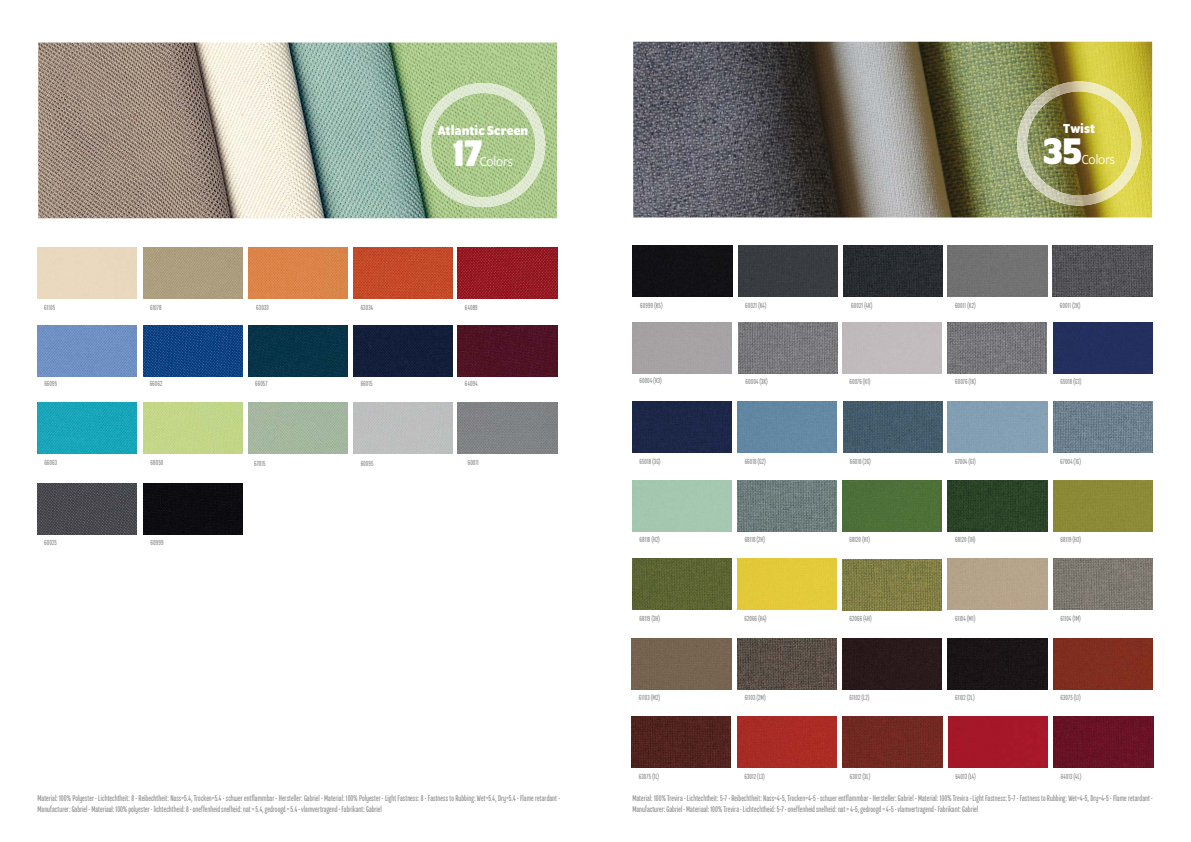
<style>
.page{position:relative;width:1191px;height:842px;background:#fff}
.page>*{position:absolute;margin:0;border:0;box-sizing:border-box;transform-origin:0 0}
.t1{font:700 40px "Program OT";color:#fff}
.t2{font:700 14px "Program OT";color:#fff}
.t3{font:14px "Program OT";color:#fff}
.t4{font:9px/11px "Program Nar OT";letter-spacing:.01em;color:#87888a}
.t5{font:8px "Program Nar OT";letter-spacing:.015em;color:#87888a}
</style>
<div class="page">
<img style="left:37px;top:326px;width:99px;height:51px">
<img style="left:248px;top:247px;width:99px;height:51px">
<img style="left:458px;top:247px;width:99px;height:51px">
<img style="left:143px;top:326px;width:99px;height:51px">
<img style="left:37px;top:483px;width:99px;height:51px">
<img style="left:353px;top:247px;width:99px;height:51px">
<img style="left:37px;top:403px;width:99px;height:51px">
<img style="left:458px;top:403px;width:99px;height:51px">
<img style="left:143px;top:247px;width:99px;height:51px">
<div style="left:353px;top:403px;width:99px;height:51px;background:#bdbfbf"></div>
<div style="left:143px;top:403px;width:99px;height:51px;background:#c3d788"></div>
<img style="left:248px;top:403px;width:99px;height:51px">
<div style="left:248px;top:326px;width:99px;height:51px;background:#073449"></div>
<div style="left:353px;top:326px;width:99px;height:51px;background:#131e3a"></div>
<div style="left:143px;top:483px;width:100px;height:51px;background:#0d0c11"></div>
<img style="left:458px;top:326px;width:99px;height:51px">
<img style="left:38px;top:43px;width:519px;height:175px">
<img style="left:421px;top:83px;width:124px;height:124px">
<div style="left:1053px;top:717px;width:100px;height:51px;background:#681225"></div>
<img style="left:737px;top:638px;width:99px;height:51px">
<div style="left:1053px;top:638px;width:99px;height:51px;background:#812d1f"></div>
<div style="left:842px;top:638px;width:99px;height:51px;background:#29191a"></div>
<img style="left:737px;top:480px;width:99px;height:51px">
<img style="left:1053px;top:559px;width:99px;height:51px">
<img style="left:631px;top:717px;width:100px;height:51px">
<img style="left:948px;top:480px;width:99px;height:51px">
<div style="left:948px;top:559px;width:99px;height:51px;background:#b5a48a"></div>
<div style="left:843px;top:717px;width:99px;height:51px;background:#722822"></div>
<div style="left:737px;top:717px;width:99px;height:51px;background:#aa2b25"></div>
<img style="left:842px;top:559px;width:99px;height:51px">
<div style="left:737px;top:559px;width:99px;height:51px;background:#e3ca3a"></div>
<img style="left:632px;top:559px;width:99px;height:51px">
<div style="left:1053px;top:480px;width:99px;height:51px;background:#8c8a37"></div>
<div style="left:948px;top:717px;width:99px;height:51px;background:#a61729"></div>
<div style="left:842px;top:480px;width:99px;height:51px;background:#4d7039"></div>
<div style="left:632px;top:638px;width:99px;height:51px;background:#766450"></div>
<div style="left:948px;top:638px;width:99px;height:51px;background:#1a1517"></div>
<div style="left:633px;top:246px;width:99px;height:51px;background:#121116"></div>
<div style="left:737px;top:401px;width:100px;height:51px;background:#6388a3"></div>
<div style="left:948px;top:401px;width:99px;height:51px;background:#84a0b5"></div>
<div style="left:738px;top:246px;width:99px;height:51px;background:#393c41"></div>
<div style="left:1053px;top:322px;width:99px;height:51px;background:#232f5f"></div>
<img style="left:843px;top:401px;width:99px;height:51px">
<div style="left:948px;top:246px;width:99px;height:51px;background:#727272"></div>
<img style="left:1053px;top:246px;width:99px;height:51px">
<img style="left:738px;top:322px;width:99px;height:51px">
<img style="left:947px;top:322px;width:99px;height:51px">
<img style="left:843px;top:246px;width:99px;height:51px">
<div style="left:632px;top:401px;width:99px;height:51px;background:#1d2748"></div>
<img style="left:1053px;top:401px;width:99px;height:51px">
<img style="left:633px;top:42px;width:519px;height:175px">
<img style="left:1017px;top:81px;width:124px;height:125px">
<h2 class="t2" style="left:438px;top:125px;width:92px">Atlantic Screen</h2>
<h2 class="t2" style="left:1063px;top:124px;width:34px">Twist</h2>
<h1 class="t1" style="left:453px;top:138px;width:31px">17</h1>
<h2 class="t3" style="left:480px;top:156px;width:35px">Colors</h2>
<h1 class="t1" style="left:1043px;top:137px;width:40px">35</h1>
<h2 class="t3" style="left:1081px;top:154px;width:35px">Colors</h2>
<p class="t5" style="left:44px;top:304px;width:12px">61105</p>
<p class="t5" style="left:150px;top:304px;width:13px">61078</p>
<p class="t5" style="left:256px;top:304px;width:14px">63033</p>
<p class="t5" style="left:465px;top:304px;width:14px">64089</p>
<p class="t5" style="left:361px;top:304px;width:14px">63034</p>
<p class="t5" style="left:640px;top:302px;width:24px">60999 (K5)</p>
<p class="t5" style="left:745px;top:302px;width:23px">60021 (K4)</p>
<p class="t5" style="left:851px;top:302px;width:23px">60021 (4K)</p>
<p class="t5" style="left:955px;top:303px;width:22px">60011 (K2)</p>
<p class="t5" style="left:1060px;top:302px;width:22px">60011 (2K)</p>
<p class="t5" style="left:44px;top:380px;width:14px">66095</p>
<p class="t5" style="left:150px;top:380px;width:14px">66062</p>
<p class="t5" style="left:255px;top:380px;width:14px">66057</p>
<p class="t5" style="left:361px;top:380px;width:13px">66015</p>
<p class="t5" style="left:465px;top:380px;width:14px">64094</p>
<p class="t5" style="left:639px;top:378px;width:24px">60004 (K3)</p>
<p class="t5" style="left:745px;top:378px;width:24px">60004 (3K)</p>
<p class="t5" style="left:849px;top:378px;width:23px">60076 (K1)</p>
<p class="t5" style="left:955px;top:378px;width:23px">60076 (1K)</p>
<p class="t5" style="left:1060px;top:378px;width:22px">65018 (G3)</p>
<p class="t5" style="left:44px;top:459px;width:14px">66063</p>
<p class="t5" style="left:468px;top:459px;width:13px">60011</p>
<p class="t5" style="left:151px;top:459px;width:14px">68050</p>
<p class="t5" style="left:254px;top:460px;width:13px">67015</p>
<p class="t5" style="left:361px;top:460px;width:14px">60095</p>
<p class="t5" style="left:639px;top:458px;width:23px">65018 (3G)</p>
<p class="t5" style="left:1060px;top:458px;width:22px">67004 (1G)</p>
<p class="t5" style="left:744px;top:458px;width:23px">66018 (G2)</p>
<p class="t5" style="left:955px;top:458px;width:22px">67004 (G1)</p>
<p class="t5" style="left:850px;top:458px;width:23px">66018 (2G)</p>
<p class="t5" style="left:44px;top:539px;width:14px">60025</p>
<p class="t5" style="left:151px;top:539px;width:14px">60999</p>
<p class="t5" style="left:639px;top:537px;width:22px">68118 (H2)</p>
<p class="t5" style="left:744px;top:537px;width:22px">68118 (2H)</p>
<p class="t5" style="left:849px;top:537px;width:22px">68120 (H1)</p>
<p class="t5" style="left:955px;top:537px;width:22px">68120 (1H)</p>
<p class="t5" style="left:1060px;top:537px;width:22px">68119 (H3)</p>
<p class="t5" style="left:639px;top:615px;width:22px">68119 (3H)</p>
<p class="t5" style="left:744px;top:615px;width:24px">62066 (H4)</p>
<p class="t5" style="left:849px;top:615px;width:24px">62066 (4H)</p>
<p class="t5" style="left:955px;top:615px;width:22px">61104 (M1)</p>
<p class="t5" style="left:1060px;top:615px;width:22px">61104 (1M)</p>
<p class="t5" style="left:849px;top:694px;width:21px">61102 (L2)</p>
<p class="t5" style="left:639px;top:694px;width:23px">61103 (M2)</p>
<p class="t5" style="left:955px;top:694px;width:21px">61102 (2L)</p>
<p class="t5" style="left:744px;top:694px;width:23px">61103 (2M)</p>
<p class="t5" style="left:1060px;top:694px;width:22px">63075 (L1)</p>
<p class="t5" style="left:639px;top:773px;width:22px">63075 (1L)</p>
<p class="t5" style="left:744px;top:773px;width:22px">63012 (L3)</p>
<p class="t5" style="left:850px;top:773px;width:22px">63012 (3L)</p>
<p class="t5" style="left:955px;top:773px;width:22px">64013 (L4)</p>
<p class="t5" style="left:1060px;top:773px;width:22px">64013 (4L)</p>
<p class="t4" style="left:38px;top:793px;width:524px">Material: 100% Polyester · Lichtechtheit: 8 · Reibechtheit: Nass=5.4, Trocken=5.4 · schwer entflammbar · Hersteller: Gabriel · Material: 100% Polyester · Light Fastness: 8 · Fastness to Rubbing: Wet=5.4, Dry=5.4 · Flame retardant ·<br>Manufacturer: Gabriel · Materiaal: 100% polyester · lichtechtheid: 8 · oneffenheid snelheid: nat = 5.4, gedroogd = 5.4 · vlamvertragend · Fabrikant: Gabriel</p>
<p class="t4" style="left:632px;top:793px;width:522px">Material: 100% Trevira · Lichtechtheit: 5-7 · Reibechtheit: Nass=4-5, Trocken=4-5 · schwer entflammbar · Hersteller: Gabriel · Material: 100% Trevira · Light Fastness: 5-7 · Fastness to Rubbing: Wet=4-5, Dry=4-5 · Flame retardant ·<br>Manufacturer: Gabriel · Materiaal: 100% Trevira · Lichtechtheid: 5-7 · oneffenheid snelheid: nat = 4-5, gedroogd = 4-5 · vlamvertragend · Fabrikant: Gabriel</p>
</div>
